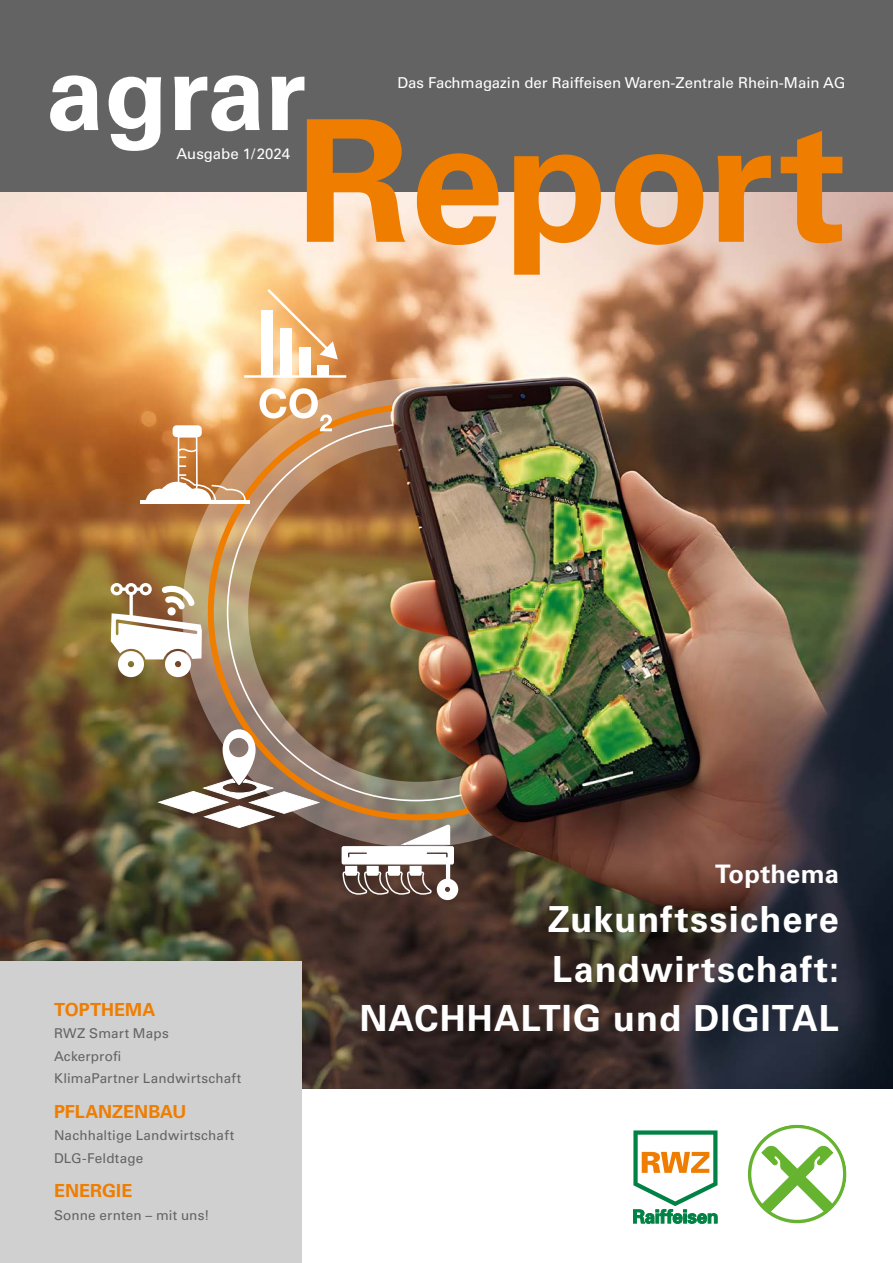
<style>
.page{position:relative;width:893px;height:1263px;background:#fff}
.page>*{position:absolute;margin:0;border:0;box-sizing:border-box;transform-origin:0 0}
.t1{font:700 169.5px "Univers LT Pro 65";color:#ef7d00}
.t2{font:700 105px "Univers LT Pro 65";color:#fff}
.t3{font:700 36px/49.5px "Univers LT Pro 65";letter-spacing:.03em;color:#fff;text-align:right}
.t4{font:700 25.5px "Univers LT Pro 65";letter-spacing:.01em;color:#fff}
.t5{font:700 18px "Univers LT Pro 65";color:#ef7d00}
.t6{font:15px "Univers LT Pro 55 Roman";color:#fff}
.t7{font:13.5px/22.5px "Univers LT Pro 55 Roman";letter-spacing:.015em;color:#646363}
</style>
<div class="page">
<img style="left:0;top:192px;width:893px;height:897px">
<div style="left:0;top:0;width:893px;height:192px;background:#646363"></div>
<div style="left:748px;top:1125px;width:98px;height:98px;border:3px solid #65b32e;border-radius:50%"></div>
<svg style="left:761px;top:1145px;width:72px;height:68px"></svg>
<svg style="left:633px;top:1130px;width:84px;height:93px"></svg>
<svg style="left:182px;top:378px;width:470px;height:469px;background:#98744b"></svg>
<img style="left:360px;top:370px;width:381px;height:476px">
<div style="left:261px;top:310px;width:12px;height:66px;background:#fff"></div>
<div style="left:280px;top:328px;width:11px;height:48px;background:#fff"></div>
<div style="left:299px;top:347px;width:11px;height:29px;background:#fff"></div>
<div style="left:318px;top:365px;width:11px;height:11px;background:#fff"></div>
<hr style="left:244px;top:375px;width:102px;height:3px;background:#fff">
<svg style="left:267px;top:289px;width:71px;height:70px"></svg>
<svg style="left:341px;top:823px;width:117px;height:77px"></svg>
<img style="left:111px;top:388px;width:221px;height:615px">
<div style="left:0;top:961px;width:302px;height:302px;background:#d0d0d0"></div>
<h2 class="t2" style="left:46px;top:19px;width:262px">agrar</h2>
<p class="t6" style="left:176px;top:144px;width:115px">Ausgabe 1/2024</p>
<p class="t6" style="left:397px;top:73px;width:449px">Das Fachmagazin der Raiffeisen Waren-Zentrale Rhein-Main AG</p>
<h1 class="t1" style="left:297px;top:63px;width:551px">Report</h1>
<h3 class="t5" style="left:54px;top:997px;width:103px">TOPTHEMA</h3>
<p class="t7" style="left:54px;top:1021px;width:189px">RWZ Smart Maps<br>Ackerprofi<br>KlimaPartner Landwirtschaft</p>
<h3 class="t5" style="left:54px;top:1099px;width:134px">PFLANZENBAU</h3>
<p class="t7" style="left:54px;top:1123px;width:182px">Nachhaltige Landwirtschaft<br>DLG-Feldtage</p>
<h3 class="t5" style="left:54px;top:1178px;width:80px">ENERGIE</h3>
<p class="t7" style="left:54px;top:1203px;width:157px">Sonne ernten – mit uns!</p>
<h3 class="t4" style="left:715px;top:856px;width:125px">Topthema</h3>
<h3 class="t3" style="left:359px;top:893px;width:481px">Zukunftssichere<br>Landwirtschaft:<br>NACHHALTIG und DIGITAL</h3>
</div>
